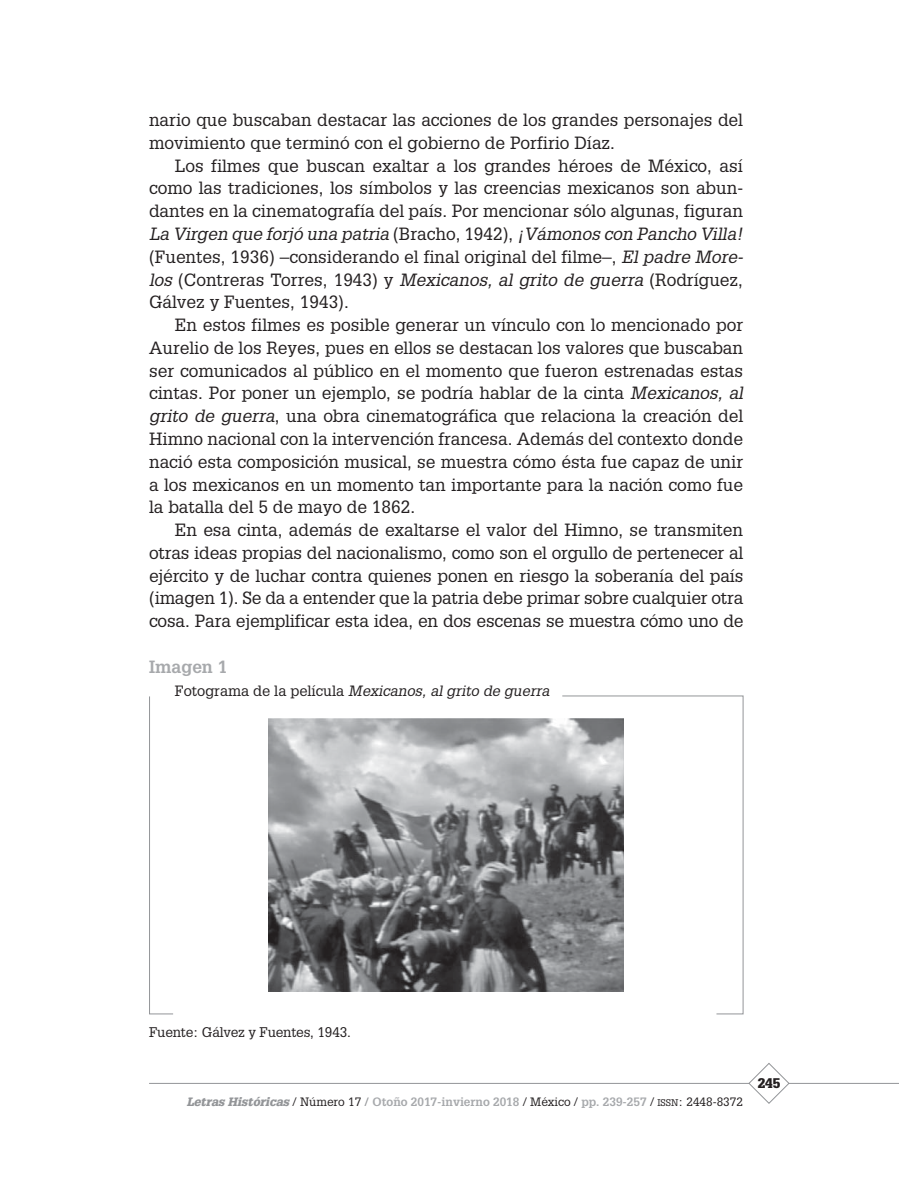
<style>
.page{position:relative;width:918px;height:1188px;background:#fff}
.page>*{position:absolute;margin:0;border:0;box-sizing:border-box;transform-origin:0 0}
.t1{font:17.25px/22.8px "Glypha";color:#231f20;text-align:justify}
.t2{font:700 17.25px "Glypha";color:#a7a9ac}
.t3{font:italic 14.55px "Glypha";color:#231f20}
.t4{font:13.65px "Glypha";letter-spacing:-.015em;color:#231f20}
.t5{font:900 13.65px "Glypha";color:#231f20}
.t6{font:700 11.85px "Glypha";color:#a7a9ac}
.s1{font-style:italic}
.s2{font-style:normal}
.s3{font-weight:900;font-style:italic;color:#939598}
.s4{font-weight:400;color:#231f20}
.s5{color:#939598}
.s6{font-family:"Glypha SC800";font-weight:400;font-size:9.45px;color:#231f20}
</style>
<div class="page">
<hr style="left:149px;top:1083px;width:749px;height:1px;background:#939598">
<svg style="left:748px;top:1063px;width:42px;height:41px"></svg>
<svg style="left:149px;top:696px;width:24px;height:319px"></svg>
<svg style="left:562px;top:695px;width:182px;height:320px"></svg>
<img style="left:268px;top:718px;width:356px;height:274px">
<p class="t1" style="left:149px;top:110px;width:595px">nario que buscaban destacar las acciones de los grandes personajes del movimiento que terminó con el gobierno de Porfirio Díaz.</p>
<p class="t1" style="left:149px;top:155px;width:596px;text-indent:26px">Los filmes que buscan exaltar a los grandes héroes de México, así como las tradiciones, los símbolos y las creencias mexicanos son abun&shy;dantes en la cinematografía del país. Por mencionar sólo algunas, figuran <span class="s1">La Virgen que forjó una patria</span> (Bracho, 1942), <span class="s1">¡Vámonos con Pancho Villa! </span>(Fuentes, 1936) –considerando el final original del filme–, <span class="s1">El padre More&shy;los</span> (Contreras Torres, 1943) y <span class="s1">Mexicanos, al grito de guerra</span> (Rodríguez, Gálvez y Fuentes, 1943).</p>
<p class="t1" style="left:149px;top:315px;width:596px;text-indent:26px">En estos filmes es posible generar un vínculo con lo mencionado por Aurelio de los Reyes, pues en ellos se destacan los valores que buscaban ser comunicados al público en el momento que fueron estrenadas estas cintas. Por poner un ejemplo, se podría hablar de la cinta <span class="s1">Mexicanos, al grito de guerra</span>, una obra cinematográfica que relaciona la creación del Himno nacional con la intervención francesa. Además del contexto donde nació esta composición musical, se muestra cómo ésta fue capaz de unir a los mexicanos en un momento tan importante para la nación como fue la batalla del 5 de mayo de 1862.</p>
<p class="t1" style="left:149px;top:520px;width:596px;text-indent:26px">En esa cinta, además de exaltarse el valor del Himno, se transmiten otras ideas propias del nacionalismo, como son el orgullo de pertenecer al ejército y de luchar contra quienes ponen en riesgo la soberanía del país (imagen 1). Se da a entender que la patria debe primar sobre cualquier otra cosa. Para ejemplificar esta idea, en dos escenas se muestra cómo uno de</p>
<p class="t2" style="left:149px;top:660px;width:80px">Imagen 1</p>
<p class="t3" style="left:175px;top:685px;width:376px"><span class="s2">Fotograma de la película</span> Mexicanos, al grito de guerra</p>
<p class="t4" style="left:149px;top:1027px;width:203px">Fuente: Gálvez y Fuentes, 1943.</p>
<p class="t6" style="left:187px;top:1097px;width:558px"><span class="s3">Letras Históricas</span> <span class="s4">/ Número 17</span> <span class="s5">/</span> Otoño 2017-invierno 2018 <span class="s4">/ México /</span> pp. 239-257 <span class="s4">/</span> <span class="s6">ISSN</span><span class="s4">: 2448-8372</span></p>
<p class="t5" style="left:758px;top:1078px;width:24px">245</p>
</div>
